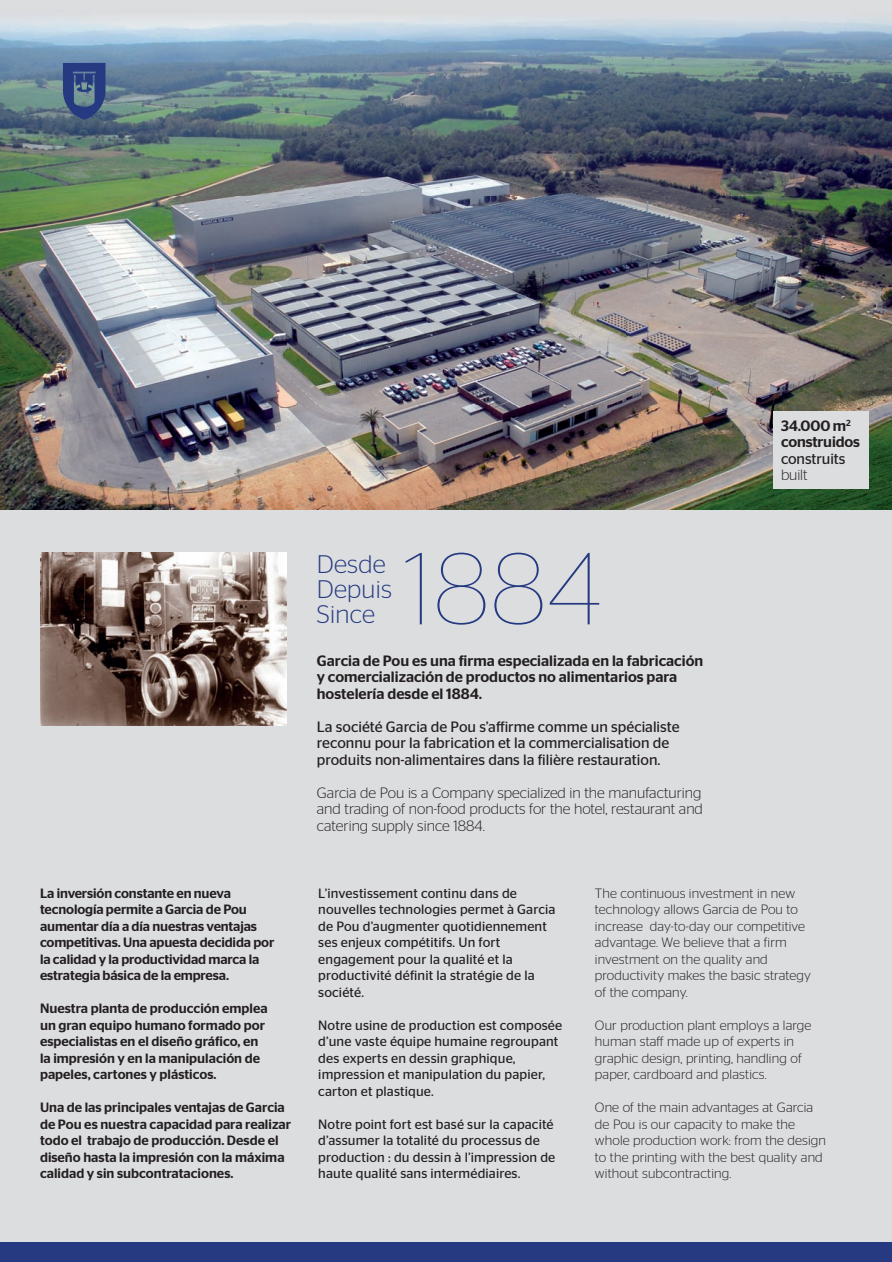
<style>
.page{position:relative;width:892px;height:1262px;background:#fff}
.page>*{position:absolute;margin:0;border:0;box-sizing:border-box;transform-origin:0 0}
.t1{font:100 102px "Stag Sans";color:#253a81}
.t2{font:300 25.35px/25.3px "Stag Sans";letter-spacing:.01em;color:#253a81}
.t3{font:15px/16.5px "Stag Sans";color:#231f20}
.t4{font:500 15px/16.5px "Stag Sans";color:#231f20}
.t5{font:300 15px/16.5px "Stag Sans";color:#231f20;text-align:justify}
.t6{font:500 13.5px/16.5px "Stag Sans";color:#231f20}
.t7{font:13.5px/16.5px "Stag Sans";letter-spacing:.01em;color:#231f20}
.t8{font:300 13.5px/16.5px "Stag Sans";letter-spacing:.01em;color:#231f20}
</style>
<div class="page">
<div style="left:0;top:0;width:891px;height:1241px;background:#dcdddf"></div>
<img style="left:0;top:21px;width:891px;height:488px">
<div style="left:0;top:1241px;width:891px;height:20px;background:#253a81"></div>
<img style="left:40px;top:552px;width:247px;height:173px">
<svg style="left:63px;top:63px;width:42px;height:57px;background:#3b5384"></svg>
<div style="left:772px;top:411px;width:96px;height:77px;background:#dcdddf"></div>
<p class="t4" style="left:780px;top:417px;width:80px">34.000 m<sup>2 </sup>construidos</p>
<p class="t3" style="left:780px;top:450px;width:66px">construits</p>
<p class="t5" style="left:780px;top:466px;width:28px">built</p>
<p class="t6" style="left:40px;top:884px;width:236px">La inversión constante en nueva tecnología permite a Garcia de Pou aumentar día a día nuestras ventajas competitivas. Una apuesta decidida por la calidad y la productividad marca la estrategia básica de la empresa.</p>
<p class="t6" style="left:40px;top:1000px;width:229px">Nuestra planta de producción emplea un gran equipo humano formado por especialistas en el diseño gráfico, en la impresión y en la manipulación de papeles, cartones y plásticos.</p>
<p class="t6" style="left:40px;top:1099px;width:252px">Una de las principales ventajas de Garcia de Pou es nuestra capacidad para realizar todo el trabajo de producción. Desde el diseño hasta la impresión con la máxima calidad y sin subcontrataciones.</p>
<h2 class="t2" style="left:317px;top:550px;width:76px">Desde<br>Depuis<br>Since</h2>
<h1 class="t1" style="left:404px;top:532px;width:199px">1884</h1>
<p class="t4" style="left:317px;top:651px;width:388px">Garcia de Pou es una firma especializada en la fabricación y comercialización de productos no alimentarios para hostelería desde el 1884.</p>
<p class="t3" style="left:317px;top:717px;width:364px">La société Garcia de Pou s’affirme comme un spécialiste reconnu pour la fabrication et la commercialisation de produits non-alimentaires dans la filière restauration.</p>
<p class="t5" style="left:317px;top:783px;width:387px">Garcia de Pou is a Company specialized in the manufacturing and trading of non-food products for the hotel, restaurant and catering supply since 1884.</p>
<p class="t7" style="left:318px;top:884px;width:238px">L’investissement continu dans de nouvelles technologies permet à Garcia de Pou d’augmenter quotidiennement ses enjeux compétitifs. Un fort engagement pour la qualité et la productivité définit la stratégie de la société.</p>
<p class="t7" style="left:318px;top:1016px;width:245px">Notre usine de production est composée d’une vaste équipe humaine regroupant des experts en dessin graphique, impression et manipulation du papier, carton et plastique.</p>
<p class="t7" style="left:318px;top:1115px;width:238px">Notre point fort est basé sur la capacité d’assumer la totalité du processus de production : du dessin à l’impression de haute qualité sans intermédiaires.</p>
<p class="t8" style="left:594px;top:884px;width:217px">The continuous investment in new technology allows Garcia de Pou to increase day-to-day our competitive advantage. We believe that a firm investment on the quality and productivity makes the basic strategy of the company.</p>
<p class="t8" style="left:594px;top:1016px;width:218px">Our production plant employs a large human staff made up of experts in graphic design, printing, handling of paper, cardboard and plastics.</p>
<p class="t8" style="left:594px;top:1098px;width:232px">One of the main advantages at Garcia de Pou is our capacity to make the whole production work: from the design to the printing with the best quality and without subcontracting.</p>
</div>
